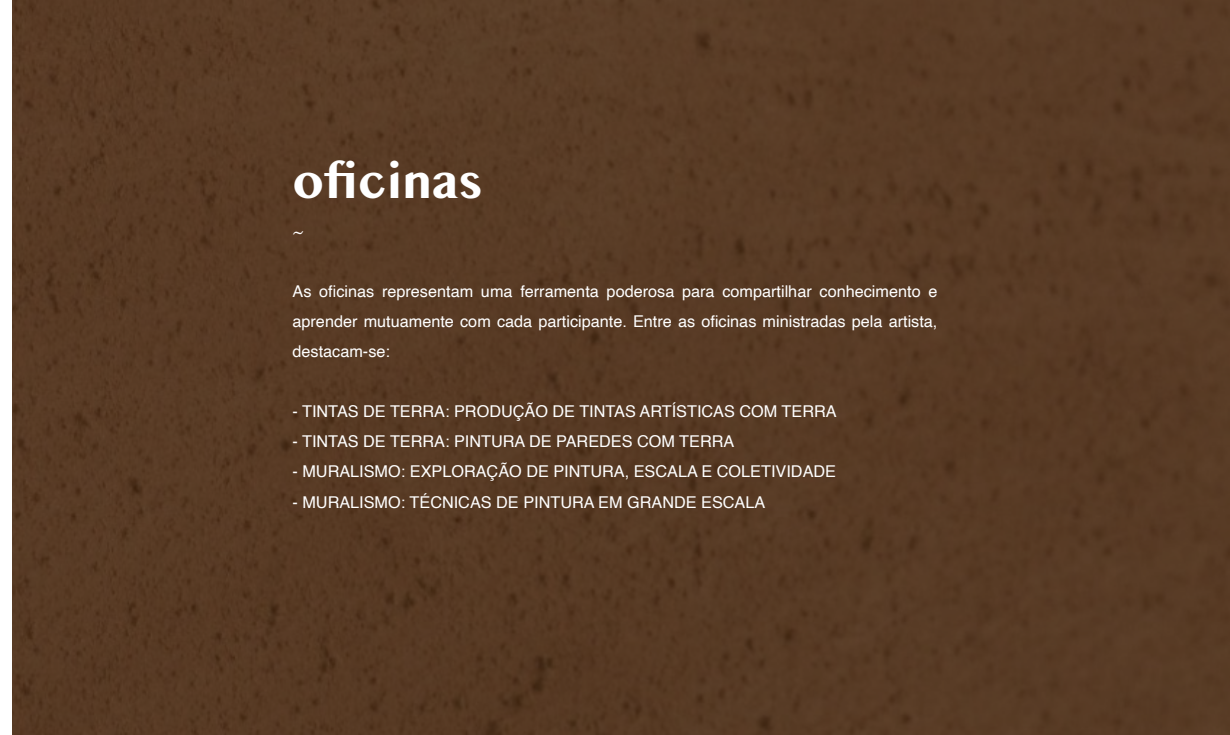
<style>
.page{position:relative;width:1230px;height:735px;background:#fff}
.page>*{position:absolute;margin:0;border:0;box-sizing:border-box;transform-origin:0 0}
.t1{font:700 50px "Telugu MN";color:#fff}
.t2{font:16.25px/30px "Helvetica";color:#fff;text-align:justify}
.t3{font:italic 16.25px "Helvetica";color:#fff}
</style>
<div class="page">
<div style="left:12px;top:0;width:1218px;height:735px;background:#583b25"></div>
<h1 class="t1" style="left:292px;top:151px;width:192px">oficinas</h1>
<p class="t3" style="left:292px;top:219px;width:11px">~</p>
<p class="t2" style="left:292px;top:277px;width:646px">As oficinas representam uma ferramenta poderosa para compartilhar conhecimento e aprender mutuamente com cada participante. Entre as oficinas ministradas pela artista, destacam-se:</p>
<p class="t2" style="left:292px;top:397px;width:546px">- TINTAS DE TERRA: PRODUÇÃO DE TINTAS ARTÍSTICAS COM TERRA</p>
<p class="t2" style="left:292px;top:427px;width:443px">- TINTAS DE TERRA: PINTURA DE PAREDES COM TERRA</p>
<p class="t2" style="left:292px;top:457px;width:545px">- MURALISMO: EXPLORAÇÃO DE PINTURA, ESCALA E COLETIVIDADE</p>
<p class="t2" style="left:292px;top:488px;width:474px">- MURALISMO: TÉCNICAS DE PINTURA EM GRANDE ESCALA</p>
</div>
